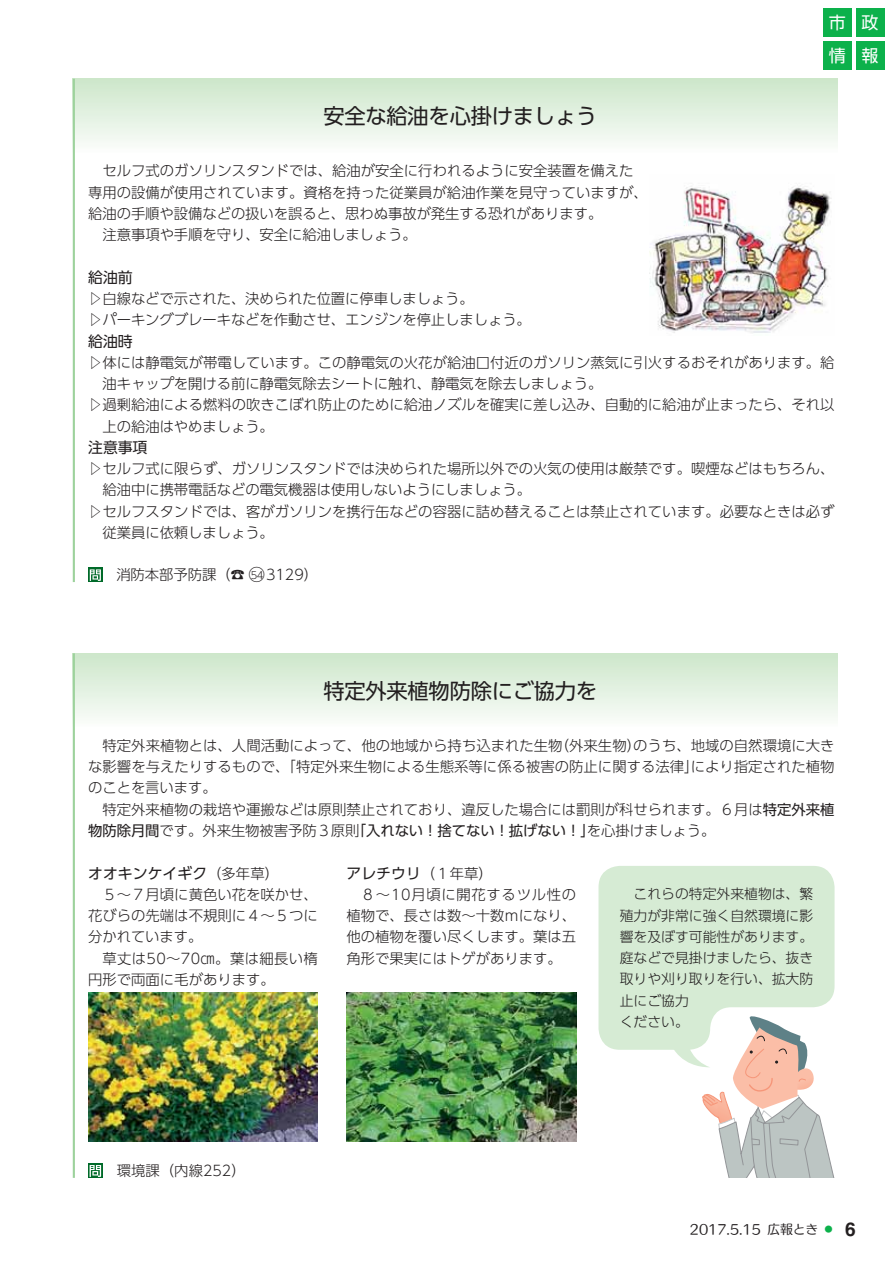
<style>
.page{position:relative;width:893px;height:1263px;background:#fff}
.page>*{position:absolute;margin:0;border:0;box-sizing:border-box;transform-origin:0 0}
.t1{font:21.3px "UD Shin Go Pr 6 N Regular 90 msp RKSJ H";letter-spacing:-.01em;color:#231f20}
.t2{font:700 19.2px "Helvetica";color:#231f20}
.t3{font:16.95px/32.8px "UD Shin Go Pr 6 N Regular 90 msp RKSJ H";color:#fff}
.t4{font:14.85px "UD Shin Go Pr 6 N Regular 90 msp RKSJ H";color:#231f20}
.t5{font:14.4px/21.3px "UD Shin Go Pr 6 N Light 90 msp RKSJ H";color:#231f20;text-align:justify}
.t6{font:13.8px/21.3px "UD Shin Go Pr 6 N Light 90 msp RKSJ H";color:#231f20}
.t7{font:12.75px "Humming Std M 90 msp RKSJ H";color:#231f20}
.s1{font-size:17.25px}
.s2{font-size:10.05px}
.s3{font-family:"UD Shin Go Pr 6 N Regular 90 msp RKSJ H"}
.s4{font-family:"UD Shin Go Pr 6 N Light 90 msp RKSJ H";font-size:14.4px}
</style>
<div class="page">
<div style="left:73px;top:653px;width:765px;height:75px;background:linear-gradient(to bottom,#cce6ca,#fcfdfc)"></div>
<div style="left:73px;top:79px;width:765px;height:74px;background:linear-gradient(to bottom,#cce6ca,#fbfdfb)"></div>
<hr style="left:73px;top:653px;width:2px;height:525px;background:#9dd29c">
<hr style="left:73px;top:79px;width:2px;height:503px;background:#9dd29c">
<svg style="left:88px;top:568px;width:15px;height:14px"></svg>
<svg style="left:90px;top:569px;width:11px;height:12px"></svg>
<svg style="left:88px;top:1164px;width:15px;height:14px"></svg>
<svg style="left:90px;top:1165px;width:11px;height:12px"></svg>
<img style="left:649px;top:186px;width:183px;height:147px">
<img style="left:88px;top:993px;width:230px;height:149px">
<img style="left:346px;top:993px;width:230px;height:149px">
<svg style="left:598px;top:866px;width:237px;height:312px"></svg>
<div style="left:856px;top:9px;width:28px;height:28px;background:#0cb14b"></div>
<div style="left:856px;top:41px;width:28px;height:29px;background:#0cb14b"></div>
<div style="left:823px;top:9px;width:28px;height:28px;background:#0cb14b"></div>
<div style="left:823px;top:41px;width:28px;height:29px;background:#0cb14b"></div>
<h1 class="t1" style="left:323px;top:108px;width:275px">安全な給油を心掛けましょう</h1>
<p class="t3" style="left:829px;top:9px;width:18px">市情</p>
<p class="t5" style="left:103px;top:162px;width:532px">セルフ式のガソリンスタンドでは、給油が安全に行われるように安全装置を備えた</p>
<p class="t5" style="left:88px;top:184px;width:561px">専用の設備が使用されています。資格を持った従業員が給油作業を見守っていますが、</p>
<p class="t5" style="left:88px;top:205px;width:516px">給油の手順や設備などの扱いを誤ると、思わぬ事故が発生する恐れがあります。</p>
<p class="t5" style="left:103px;top:226px;width:316px">注意事項や手順を守り、安全に給油しましょう。</p>
<p class="t4" style="left:88px;top:272px;width:46px">給油前</p>
<p class="t5" style="left:88px;top:290px;width:444px">▷白線などで示された、決められた位置に停車しましょう。<br>▷パーキングブレーキなどを作動させ、エンジンを停止しましょう。</p>
<p class="t4" style="left:88px;top:336px;width:46px">給油時</p>
<p class="t5" style="left:88px;top:354px;width:748px">▷体には静電気が帯電しています。この静電気の火花が給油口付近のガソリン蒸気に引火するおそれがあります。給</p>
<p class="t5" style="left:103px;top:375px;width:501px">油キャップを開ける前に静電気除去シートに触れ、静電気を除去しましょう。</p>
<p class="t5" style="left:88px;top:396px;width:748px">▷過剰給油による燃料の吹きこぼれ防止のために給油ノズルを確実に差し込み、自動的に給油が止まったら、それ以</p>
<p class="t5" style="left:103px;top:417px;width:173px">上の給油はやめましょう。</p>
<p class="t4" style="left:88px;top:442px;width:61px">注意事項</p>
<p class="t5" style="left:88px;top:460px;width:748px">▷セルフ式に限らず、ガソリンスタンドでは決められた場所以外での火気の使用は厳禁です。喫煙などはもちろん、</p>
<p class="t5" style="left:103px;top:481px;width:430px">給油中に携帯電話などの電気機器は使用しないようにしましょう。</p>
<p class="t5" style="left:88px;top:502px;width:748px">▷セルフスタンドでは、客がガソリンを携行缶などの容器に詰め替えることは禁止されています。必要なときは必ず</p>
<p class="t5" style="left:103px;top:524px;width:173px">従業員に依頼しましょう。</p>
<p class="t5" style="left:102px;top:566px;width:217px">　消防本部予防課（☎ <span class="s1">○</span><span class="s2">54</span> 3129）</p>
<p class="t3" style="left:861px;top:9px;width:18px">政報</p>
<h1 class="t1" style="left:323px;top:683px;width:275px">特定外来植物防除にご協力を</h1>
<p class="t5" style="left:88px;top:737px;width:748px;text-indent:14px">特定外来植物とは、人間活動によって、他の地域から持ち込まれた生物（外来生物）のうち、地域の自然環境に大きな影響を与えたりするもので、「特定外来生物による生態系等に係る被害の防止に関する法律」により指定された植物のことを言います。</p>
<p class="t5" style="left:88px;top:801px;width:748px;text-indent:14px">特定外来植物の栽培や運搬などは原則禁止されており、違反した場合には罰則が科せられます。６月は<span class="s3">特定外来植物防除月間</span>です。外来生物被害予防３原則<span class="s3">「入れない！捨てない！拡げない！」</span>を心掛けましょう。</p>
<p class="t4" style="left:88px;top:868px;width:192px">オオキンケイギク<span class="s4">（多年草）</span></p>
<p class="t5" style="left:88px;top:886px;width:231px;text-indent:14px">５～７月頃に黄色い花を咲かせ、花びらの先端は不規則に４～５つに分かれています。</p>
<p class="t5" style="left:88px;top:949px;width:231px;text-indent:14px">草丈は50～70㎝。葉は細長い楕円形で両面に毛があります。</p>
<p class="t4" style="left:346px;top:868px;width:148px">アレチウリ<span class="s4">（１年草）</span></p>
<p class="t5" style="left:346px;top:886px;width:231px;text-indent:14px">８～10月頃に開花するツル性の植物で、長さは数～十数ｍになり、他の植物を覆い尽くします。葉は五角形で果実にはトゲがあります。</p>
<p class="t6" style="left:620px;top:885px;width:195px;text-indent:14px">これらの特定外来植物は、繁殖力が非常に強く自然環境に影響を及ぼす可能性があります。庭などで見掛けましたら、抜き取りや刈り取りを行い、拡大防止にご協力<br>ください。</p>
<p class="t5" style="left:103px;top:1162px;width:145px">　環境課（内線252）</p>
<p class="t7" style="left:690px;top:1224px;width:144px">2017.5.15 広報とき <sup>●</sup></p>
<h2 class="t2" style="left:845px;top:1222px;width:12px">6</h2>
</div>
